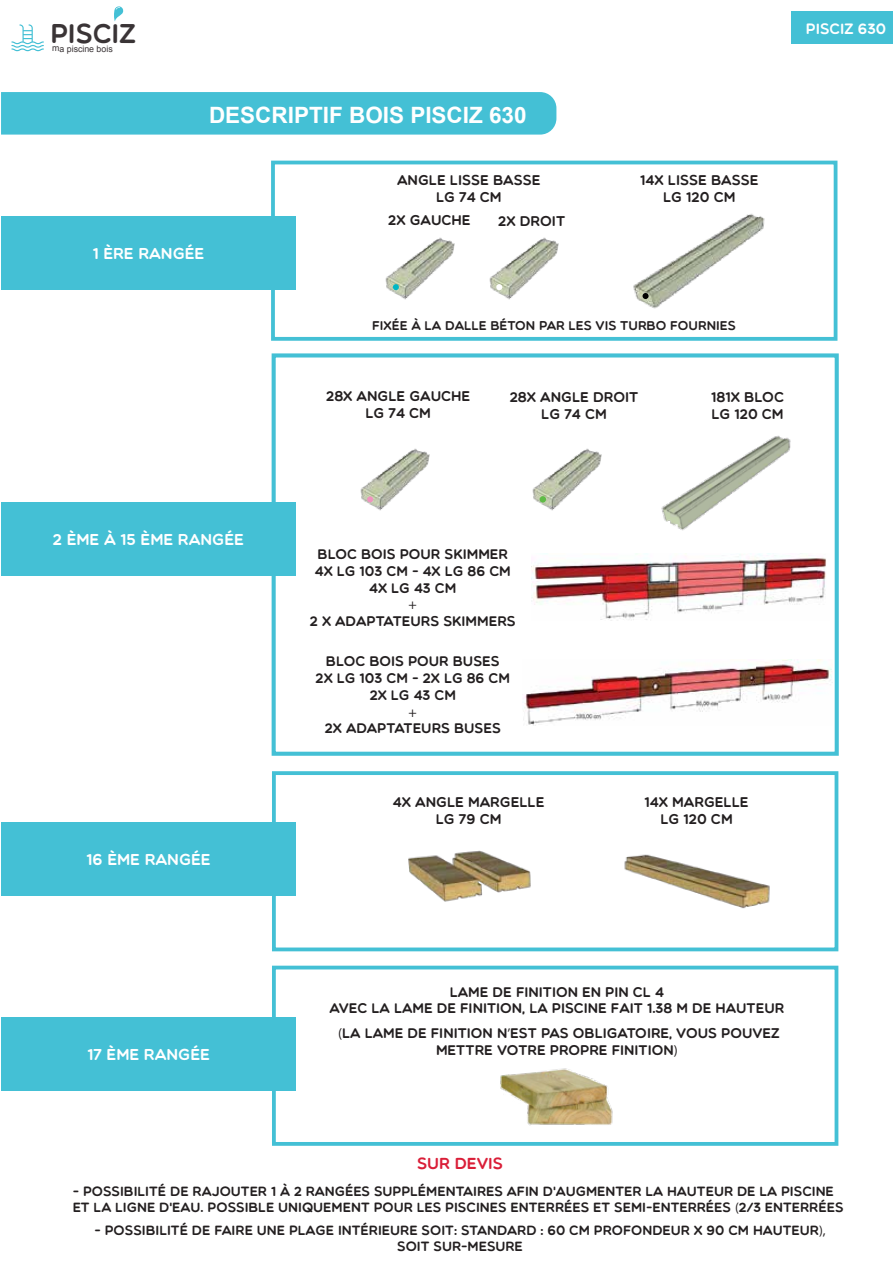
<style>
.page{position:relative;width:893px;height:1263px;background:#fff}
.page>*{position:absolute;margin:0;border:0;box-sizing:border-box;transform-origin:0 0}
.t1{font:27.15px "Multicolore";letter-spacing:-.005em;color:#3a3436}
.t2{font:700 22.5px "Arial";color:#fff}
.t3{font:16.05px "Multicolore";color:#da1e38}
.t4{font:15.9px "Multicolore";color:#fff}
.t5{font:15px "Multicolore";color:#fff}
.t6{font:14.25px/17.1px "Multicolore";color:#231f20;text-align:center}
.t7{font:14.1px/16.8px "Multicolore";color:#231f20;text-align:center}
.t8{font:13.95px/16.8px "Multicolore";color:#231f20;text-align:center}
.t9{font:13.95px "Myriad Pro";color:#231f20}
.t10{font:13.5px/16.2px "Multicolore";color:#231f20}
.t11{font:12.75px "Multicolore";color:#231f20}
.t12{font:8.85px "Arial";letter-spacing:-.01em;color:#3a3436}
.s1{font-family:"Myriad Pro"}
</style>
<div class="page">
<svg style="left:114px;top:6px;width:10px;height:15px"></svg>
<svg style="left:11px;top:24px;width:33px;height:27px"></svg>
<div style="left:791px;top:11px;width:102px;height:32px;background:#44c0d5"></div>
<div style="left:1px;top:92px;width:555px;height:43px;background:#44c0d5"></div>
<div style="left:271px;top:161px;width:566px;height:180px;background:#fff;border:4px solid #44c0d5"></div>
<div style="left:272px;top:771px;width:566px;height:180px;background:#fff;border:4px solid #44c0d5"></div>
<div style="left:1px;top:216px;width:295px;height:73px;background:#44c0d5"></div>
<div style="left:1px;top:823px;width:295px;height:73px;background:#44c0d5"></div>
<img style="left:385px;top:237px;width:70px;height:63px">
<svg style="left:393px;top:284px;width:6px;height:6px"></svg>
<img style="left:489px;top:237px;width:70px;height:63px">
<svg style="left:496px;top:284px;width:6px;height:6px"></svg>
<img style="left:633px;top:214px;width:132px;height:95px">
<div style="left:272px;top:353px;width:567px;height:403px;background:#fff;border:4px solid #44c0d5"></div>
<div style="left:1px;top:503px;width:295px;height:73px;background:#44c0d5"></div>
<img style="left:532px;top:448px;width:70px;height:63px">
<img style="left:661px;top:435px;width:130px;height:96px">
<img style="left:360px;top:448px;width:70px;height:63px">
<svg style="left:367px;top:496px;width:6px;height:6px"></svg>
<div style="left:642px;top:293px;width:7px;height:6px;background:#000;border-radius:50%"></div>
<div style="left:272px;top:966px;width:566px;height:180px;background:#fff;border:4px solid #44c0d5"></div>
<div style="left:1px;top:1017px;width:295px;height:73px;background:#44c0d5"></div>
<img style="left:500px;top:1068px;width:113px;height:58px">
<div style="left:540px;top:496px;width:6px;height:7px;background:#5fbb46;border-radius:50%"></div>
<img style="left:408px;top:850px;width:123px;height:52px">
<img style="left:624px;top:854px;width:146px;height:55px">
<img style="left:532px;top:553px;width:294px;height:68px">
<img style="left:523px;top:659px;width:309px;height:66px">
<h1 class="t1" style="left:50px;top:17px;width:87px">PISCIZ</h1>
<p class="t12" style="left:52px;top:43px;width:62px">ma piscine bois</p>
<h2 class="t2" style="left:209px;top:100px;width:319px">DESCRIPTIF BOIS PISCIZ 630</h2>
<p class="t6" style="left:397px;top:171px;width:145px">ANGLE LISSE BASSE<br>LG 74 CM</p>
<p class="t6" style="left:388px;top:211px;width:84px">2X GAUCHE</p>
<p class="t6" style="left:498px;top:212px;width:69px">2X DROIT</p>
<p class="t4" style="left:93px;top:243px;width:113px">1 ÈRE RANGÉE</p>
<p class="t6" style="left:640px;top:171px;width:120px">14X LISSE BASSE<br>LG 120 CM</p>
<p class="t11" style="left:372px;top:318px;width:365px">FIXÉE À LA DALLE BÉTON PAR LES VIS TURBO FOURNIES</p>
<p class="t6" style="left:326px;top:387px;width:146px">28X ANGLE GAUCHE<br>LG 74 CM</p>
<p class="t6" style="left:510px;top:388px;width:130px">28X ANGLE DROIT<br>LG 74 CM</p>
<p class="t6" style="left:711px;top:388px;width:74px;text-align:left">181X BLOC<br>LG 120 CM</p>
<p class="t5" style="left:806px;top:19px;width:82px">PISCIZ 630</p>
<p class="t4" style="left:53px;top:530px;width:193px">2 ÈME À 15 ÈME RANGÉE</p>
<p class="t4" style="left:87px;top:850px;width:126px">16 ÈME RANGÉE</p>
<p class="t8" style="left:315px;top:545px;width:197px">BLOC BOIS POUR SKIMMER<br>4X LG 103 CM - 4X LG 86 CM<br>4X LG 43 CM</p>
<p class="t9" style="left:409px;top:596px;width:10px">+</p>
<p class="t8" style="left:310px;top:612px;width:207px">2 X ADAPTATEURS SKIMMERS</p>
<p class="t8" style="left:316px;top:652px;width:196px">BLOC BOIS POUR BUSES<br>2X LG 103 CM - 2X LG 86 CM<br>2X LG 43 CM</p>
<p class="t9" style="left:409px;top:703px;width:10px">+</p>
<p class="t8" style="left:325px;top:720px;width:178px">2X ADAPTATEURS BUSES</p>
<p class="t6" style="left:393px;top:793px;width:153px">4X ANGLE MARGELLE<br>LG 79 CM</p>
<p class="t6" style="left:644px;top:793px;width:106px">14X MARGELLE<br>LG 120 CM</p>
<p class="t4" style="left:87px;top:1044px;width:124px">17 ÈME RANGÉE</p>
<p class="t7" style="left:329px;top:983px;width:456px">LAME DE FINITION EN PIN CL 4<br>AVEC LA LAME DE FINITION, LA PISCINE FAIT 1.38 M DE HAUTEUR</p>
<p class="t7" style="left:338px;top:1024px;width:443px"><span class="s1">(</span>LA LAME DE FINITION N<span class="s1">’</span>EST PAS OBLIGATOIRE, VOUS POUVEZ<br>METTRE VOTRE PROPRE FINITION<span class="s1">)</span></p>
<p class="t3" style="left:417px;top:1154px;width:88px">SUR DEVIS</p>
<p class="t10" style="left:73px;top:1182px;width:772px">- POSSIBILITÉ DE RAJOUTER 1 À 2 RANGÉES SUPPLÉMENTAIRES AFIN D'AUGMENTER LA HAUTEUR DE LA PISCINE<br>ET LA LIGNE D'EAU. POSSIBLE UNIQUEMENT POUR LES PISCINES ENTERRÉES ET SEMI-ENTERRÉES <span class="s1">(</span>2/3 ENTERRÉES</p>
<p class="t10" style="left:94px;top:1221px;width:733px;text-align:center">- POSSIBILITÉ DE FAIRE UNE PLAGE INTÉRIEURE SOIT: STANDARD : 60 CM PROFONDEUR X 90 CM HAUTEUR<span class="s1">),<br></span>SOIT SUR-MESURE</p>
</div>
